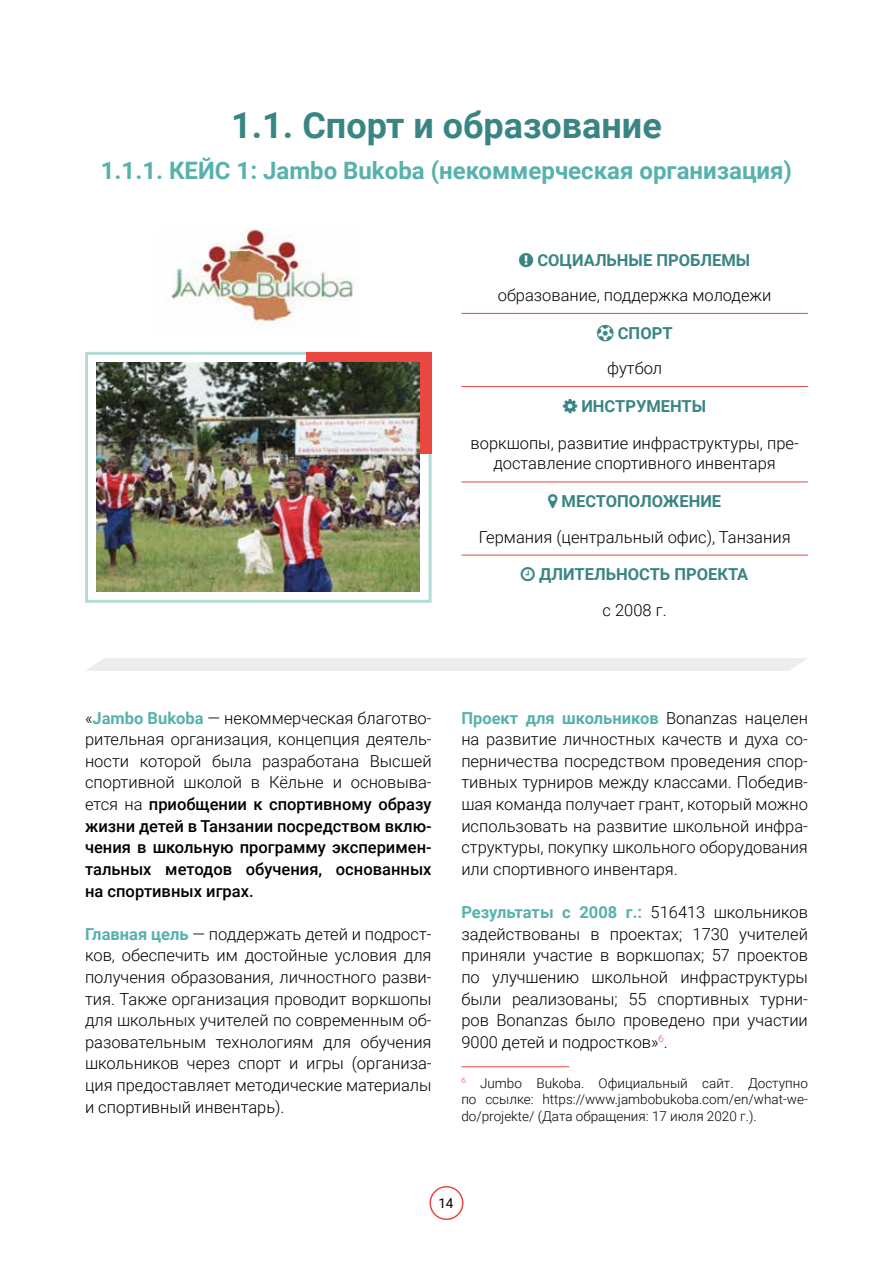
<style>
.page{position:relative;width:893px;height:1263px;background:#fff}
.page>*{position:absolute;margin:0;border:0;box-sizing:border-box;transform-origin:0 0}
.t1{font:700 36px "Roboto";color:#398584}
.t2{font:700 24px "Roboto";color:#57b1ac}
.t3{font:300 16.5px/21.6px "Roboto";color:#000;text-align:justify}
.t4{font:500 16.5px/21.6px "Roboto";color:#000;text-align:justify}
.t5{font:700 16.5px "Roboto";color:#398584}
.t6{font:300 13.5px/16.5px "Roboto";color:#000;text-align:justify}
.t7{font:13.5px "Roboto";color:#000}
.s1{font-weight:300}
.s2{font-weight:700;color:#57b1ac}
</style>
<div class="page">
<div style="left:429px;top:1186px;width:34px;height:34px;border:2px solid #e9473f;border-radius:50%"></div>
<hr style="left:461px;top:1066px;width:108px;height:1px;background:#e9473f">
<hr style="left:461px;top:313px;width:347px;height:1px;background:#e9473f">
<hr style="left:461px;top:386px;width:347px;height:1px;background:#e9473f">
<hr style="left:461px;top:482px;width:347px;height:1px;background:#e9473f">
<hr style="left:461px;top:555px;width:347px;height:1px;background:#e9473f">
<div style="left:85px;top:352px;width:347px;height:251px;border:3px solid #b3dcd6"></div>
<div style="left:306px;top:352px;width:126px;height:102px;background:#e9473f"></div>
<img style="left:97px;top:363px;width:323px;height:229px">
<img style="left:171px;top:228px;width:185px;height:100px">
<div style="left:86px;top:658px;width:721px;height:13px;background:#ededed"></div>
<h1 class="t1" style="left:231px;top:100px;width:432px">1.1. Спорт и образование</h1>
<h2 class="t2" style="left:101px;top:154px;width:693px">1.1.1. КЕЙС 1: Jambo Bukoba (некоммерческая организация)</h2>
<p class="t5" style="left:537px;top:248px;width:214px">СОЦИАЛЬНЫЕ ПРОБЛЕМЫ</p>
<p class="t3" style="left:498px;top:284px;width:275px">образование, поддержка молодежи</p>
<p class="t5" style="left:618px;top:321px;width:56px">СПОРТ</p>
<p class="t3" style="left:607px;top:357px;width:57px">футбол</p>
<p class="t5" style="left:581px;top:394px;width:126px">ИНСТРУМЕНТЫ</p>
<p class="t3" style="left:471px;top:432px;width:330px;line-height:19.8px;text-align:center">воркшопы, развитие инфраструктуры, пре&shy;доставление спортивного инвентаря</p>
<p class="t5" style="left:562px;top:490px;width:161px">МЕСТОПОЛОЖЕНИЕ</p>
<p class="t3" style="left:479px;top:526px;width:313px">Германия (центральный офис), Танзания</p>
<p class="t5" style="left:539px;top:563px;width:211px">ДЛИТЕЛЬНОСТЬ ПРОЕКТА</p>
<p class="t3" style="left:603px;top:599px;width:65px">с 2008 г.</p>
<p class="t4" style="left:85px;top:706px;width:348px"><span class="s1">«</span><span class="s2">Jambo Bukoba</span> <span class="s1">— некоммерческая благотво&shy;рительная организация, концепция деятель&shy;ности которой была разработана Высшей спортивной школой в Кёльне и основыва&shy;ется на</span> приобщении к спортивному образу жизни детей в Танзании посредством вклю&shy;чения в школьную программу эксперимен&shy;тальных методов обучения, основанных на спортивных играх.</p>
<p class="t3" style="left:85px;top:922px;width:348px"><span class="s2">Главная цель</span> — поддержать детей и подрост&shy;ков, обеспечить им достойные условия для получения образования, личностного разви&shy;тия. Также организация проводит воркшопы для школьных учителей по современным об&shy;разовательным технологиям для обучения школьников через спорт и игры (организа&shy;ция предоставляет методические материалы и спортивный инвентарь).</p>
<p class="t3" style="left:461px;top:706px;width:348px"><span class="s2">Проект для школьников</span> Bonanzas нацелен на развитие личностных качеств и духа со&shy;перничества посредством проведения спор&shy;тивных турниров между классами. Победив&shy;шая команда получает грант, который можно использовать на развитие школьной инфра&shy;структуры, покупку школьного оборудования или спортивного инвентаря.</p>
<p class="t3" style="left:461px;top:901px;width:348px"><span class="s2">Результаты с 2008 г.:</span> 516413 школьников задействованы в проектах; 1730 учителей приняли участие в воркшопах; 57 проектов по улучшению школьной инфраструктуры были реализованы; 55 спортивных турни&shy;ров Bonanzas было проведено при участии 9000 детей и подростков»<sup>6</sup>.</p>
<p class="t6" style="left:461px;top:1074px;width:348px"><sup>6</sup> Jumbo Bukoba. Официальный сайт. Доступно по ссылке: https://www.jambobukoba.com/en/what-we&shy;do/projekte/ (Дата обращения: 17 июля 2020 г.).</p>
<p class="t7" style="left:438px;top:1194px;width:17px">14</p>
</div>
